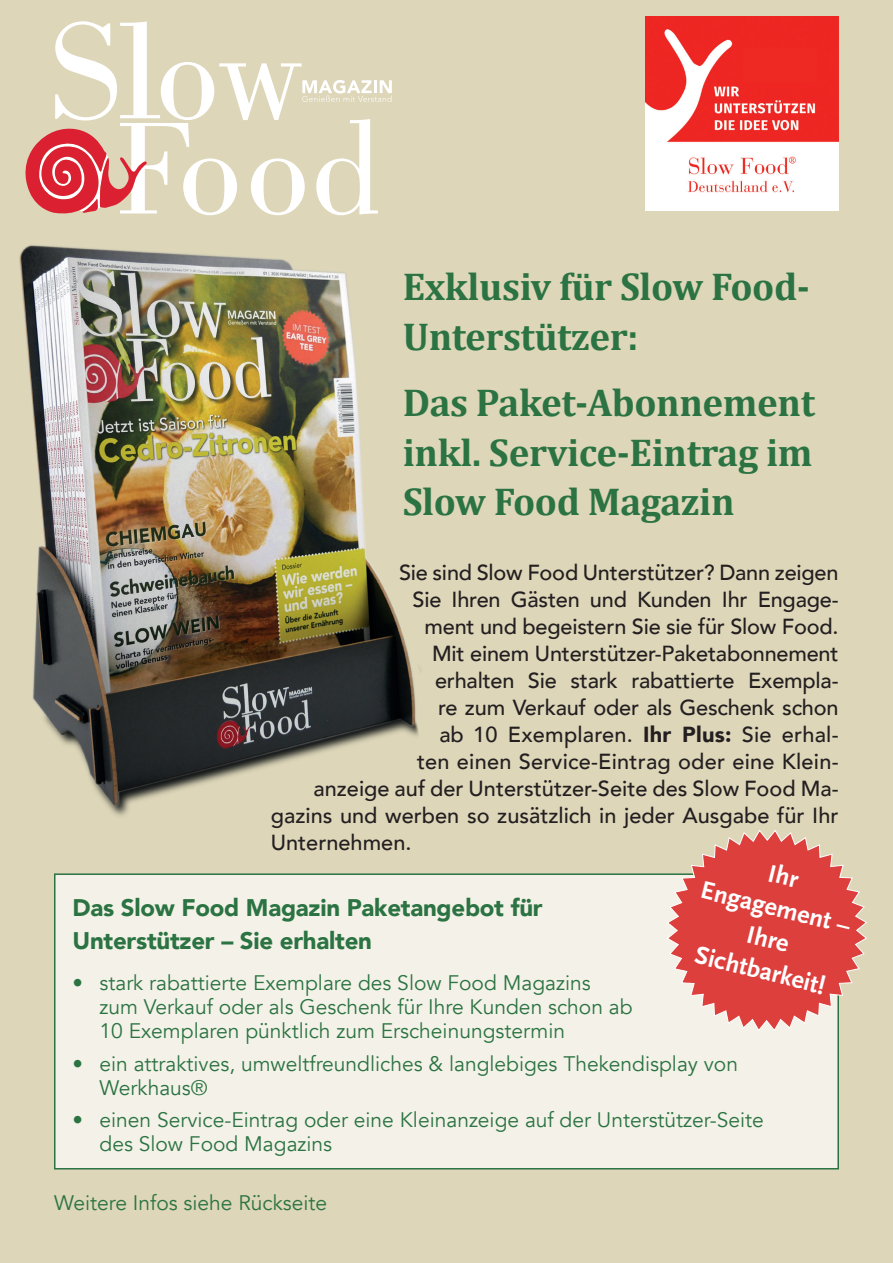
<style>
.page{position:relative;width:893px;height:1263px;background:#ddd6b9}
.page>*{position:absolute;margin:0;border:0;box-sizing:border-box;transform-origin:0 0}
.t1{font:700 39px/49.5px "Cambria";letter-spacing:-.01em;color:#2b7342}
.t2{font:700 25.8px/32.2px "Scala Sans LF";color:#fff;text-align:center}
.t3{font:900 24px/33px "Avenir";letter-spacing:-.01em;color:#2b7342}
.t4{font:500 21.75px "Avenir";letter-spacing:-.01em;color:#231f20}
.t5{font:500 21.75px "Avenir";letter-spacing:.01em;color:#231f20}
.t6{font:21px/24px "Avenir";color:#2b7342}
.s1{font-weight:900}
</style>
<div class="page">
<svg style="left:26px;top:21px;width:366px;height:194px"></svg>
<img style="left:645px;top:17px;width:194px;height:193px">
<div style="left:742px;top:47px;width:76px;height:36px;background:#ee2823"></div>
<div style="left:741px;top:47px;width:78px;height:37px;border:1px solid #ee2623"></div>
<img style="left:19px;top:245px;width:401px;height:571px">
<div style="left:55px;top:874px;width:783px;height:295px;background:#f4f2e8"></div>
<div style="left:54px;top:873px;width:785px;height:296px;border:2px solid #2b7342"></div>
<svg style="left:667px;top:830px;width:200px;height:201px"></svg>
<h1 class="t1" style="left:403px;top:261px;width:409px">Exklusiv für Slow Food-<br>Unterstützer:</h1>
<h1 class="t1" style="left:403px;top:377px;width:414px;text-align:justify">Das Paket-Abonnement inkl. Service-Eintrag im Slow Food Magazin</h1>
<p class="t4" style="left:399px;top:553px;width:441px">Sie sind Slow Food Unterstützer? Dann zeigen</p>
<p class="t4" style="left:413px;top:580px;width:428px">Sie Ihren Gästen und Kunden Ihr Engage-</p>
<p class="t4" style="left:425px;top:607px;width:416px">ment und begeistern Sie sie für Slow Food.</p>
<p class="t4" style="left:432px;top:634px;width:408px">Mit einem Unterstützer-Paketabonnement</p>
<p class="t4" style="left:435px;top:661px;width:405px">erhalten Sie stark rabattierte Exempla-</p>
<p class="t4" style="left:438px;top:688px;width:402px">re zum Verkauf oder als Geschenk schon</p>
<p class="t5" style="left:439px;top:715px;width:401px">ab 10 Exemplaren. <span class="s1">Ihr Plus:</span> Sie erhal-</p>
<p class="t5" style="left:417px;top:742px;width:421px">ten einen Service-Eintrag oder eine Klein-</p>
<p class="t4" style="left:313px;top:769px;width:527px">anzeige auf der Unterstützer-Seite des Slow Food Ma-</p>
<p class="t4" style="left:271px;top:796px;width:569px">gazins und werben so zusätzlich in jeder Ausgabe für Ihr</p>
<p class="t4" style="left:271px;top:823px;width:142px">Unternehmen.</p>
<p class="t2" style="left:713px;top:843px;width:155px;rotate:14deg">Ihr<br>Engagement –<br>Ihre<br>Sichtbarkeit!</p>
<p class="t3" style="left:73px;top:890px;width:472px">Das Slow Food Magazin Paketangebot für<br>Unterstützer – Sie erhalten</p>
<p class="t6" style="left:100px;top:971px;width:535px;text-indent:-27px">• stark rabattierte Exemplare des Slow Food Magazins zum Verkauf oder als Geschenk für Ihre Kunden schon ab<br>10 Exemplaren pünktlich zum Erscheinungstermin</p>
<p class="t6" style="left:100px;top:1052px;width:640px;text-indent:-27px">• ein attraktives, umweltfreundliches &amp; langlebiges Thekendisplay von<br>Werkhaus®</p>
<p class="t6" style="left:100px;top:1108px;width:666px;text-indent:-27px">• einen Service-Eintrag oder eine Kleinanzeige auf der Unterstützer-Seite des Slow Food Magazins</p>
<p class="t6" style="left:54px;top:1191px;width:275px">Weitere Infos siehe Rückseite</p>
</div>
